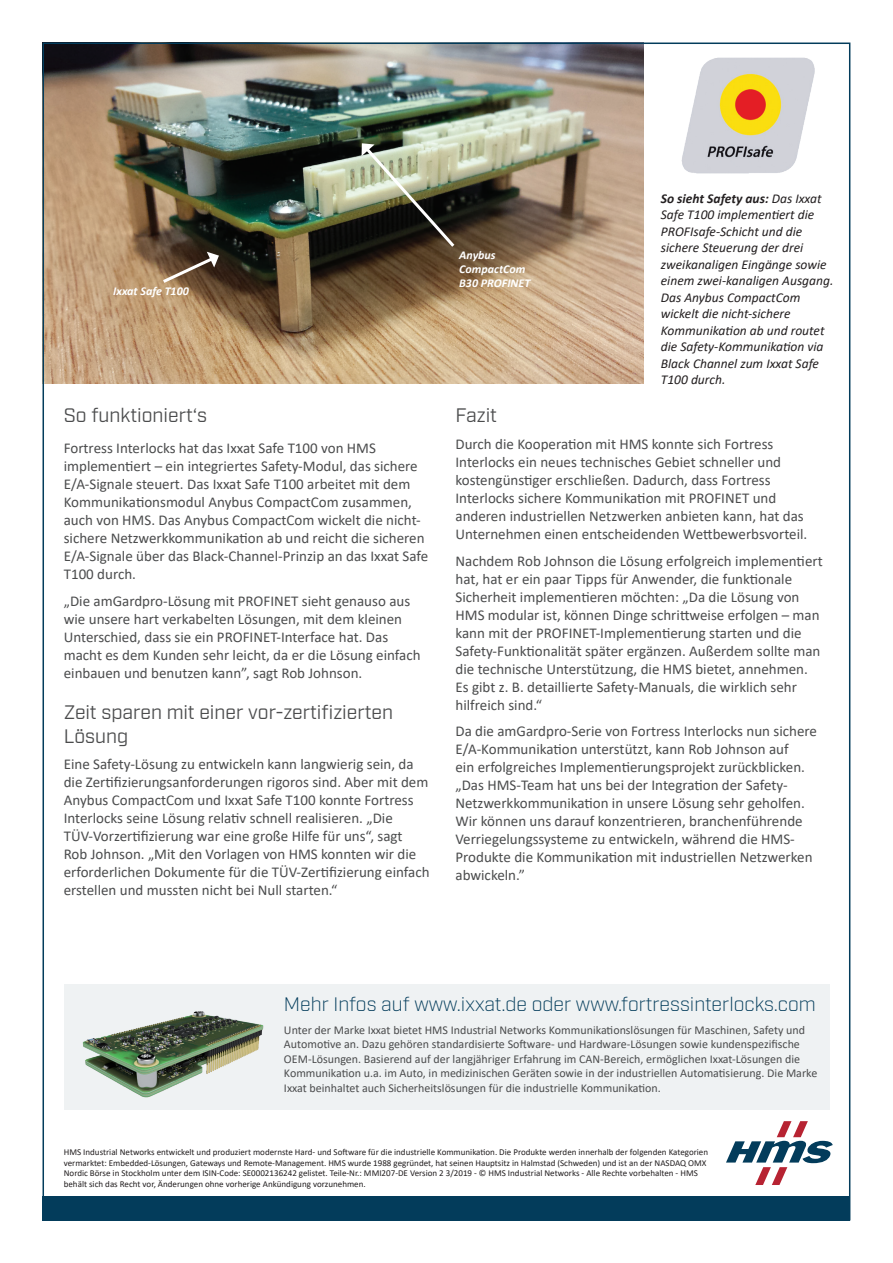
<style>
.page{position:relative;width:893px;height:1263px;background:#fff}
.page>*{position:absolute;margin:0;border:0;box-sizing:border-box;transform-origin:0 0}
.Text{font:19.5px/23.4px "Industry";color:#4b4c4d}
.Product-Box-Headline{font:300 19.5px "Industry";color:#033c5b}
.Text-2{font:15px/18px "Calibri";color:#4b4c4d}
.Picture-Text{font:italic 13.5px/16.5px "Calibri";color:#231f20}
.Product-Box-Text{font:12px/14.4px "Calibri";color:#4b4c4d}
.t1{font:italic 700 12px/14.4px "Calibri";color:#fff}
.Doc-Information{font:9px/10.8px "Calibri";color:#231f20}
.s1{font-weight:700}
</style>
<div class="page">
<div style="left:64px;top:984px;width:766px;height:126px;background:#eff2f3"></div>
<svg style="left:726px;top:1121px;width:107px;height:64px"></svg>
<img style="left:46px;top:46px;width:598px;height:338px">
<svg style="left:362px;top:143px;width:95px;height:107px;background:#70725f"></svg>
<svg style="left:160px;top:252px;width:59px;height:33px;background:#705946"></svg>
<img style="left:82px;top:1011px;width:182px;height:87px">
<img style="left:681px;top:57px;width:134px;height:117px">
<div style="left:43px;top:1196px;width:807px;height:24px;background:#033c5b"></div>
<p class="t1" style="left:113px;top:283px;width:77px">Ixxat Safe T100</p>
<h2 class="Text" style="left:64px;top:404px;width:145px">So funktioniert‘s</h2>
<p class="Text-2" style="left:64px;top:439px;width:366px">Fortress Interlocks hat das Ixxat Safe T100 von HMS implementiert – ein integriertes Safety-Modul, das sichere E/A-Signale steuert. Das Ixxat Safe T100 arbeitet mit dem Kommunikationsmodul Anybus CompactCom zusammen, auch von HMS. Das Anybus CompactCom wickelt die nicht&shy;sichere Netzwerkkommunikation ab und reicht die sicheren E/A-Signale über das Black-Channel-Prinzip an das Ixxat Safe T100 durch.</p>
<p class="Text-2" style="left:64px;top:591px;width:358px">„Die amGardpro-Lösung mit PROFINET sieht genauso aus wie unsere hart verkabelten Lösungen, mit dem kleinen Unterschied, dass sie ein PROFINET-Interface hat. Das macht es dem Kunden sehr leicht, da er die Lösung einfach einbauen und benutzen kann”, sagt Rob Johnson.</p>
<p class="Text" style="left:64px;top:701px;width:331px">Zeit sparen mit einer vor-zertifizierten<br>Lösung</p>
<p class="Text-2" style="left:64px;top:755px;width:367px">Eine Safety-Lösung zu entwickeln kann langwierig sein, da die Zertifizierungsanforderungen rigoros sind. Aber mit dem Anybus CompactCom und Ixxat Safe T100 konnte Fortress Interlocks seine Lösung relativ schnell realisieren. „Die TÜV-Vorzertifizierung war eine große Hilfe für uns“, sagt Rob Johnson. „Mit den Vorlagen von HMS konnten wir die erforderlichen Dokumente für die TÜV-Zertifizierung einfach erstellen und mussten nicht bei Null starten.“</p>
<p class="t1" style="left:459px;top:247px;width:73px">Anybus<br>CompactCom<br>B30 PROFINET</p>
<p class="Picture-Text" style="left:661px;top:190px;width:174px"><span class="s1">So sieht Safety aus:</span> Das Ixxat<br>Safe T100 implementiert die<br>PROFIsafe-Schicht und die sichere Steuerung der drei zweikanaligen Eingänge sowie einem zwei-kanaligen Ausgang.<br>Das Anybus CompactCom wickelt die nicht-sichere<br>Kommunikation ab und routet die Safety-Kommunikation via<br>Black Channel zum Ixxat Safe<br>T100 durch.</p>
<p class="Text" style="left:455px;top:404px;width:43px">Fazit</p>
<p class="Text-2" style="left:455px;top:435px;width:353px">Durch die Kooperation mit HMS konnte sich Fortress Interlocks ein neues technisches Gebiet schneller und kostengünstiger erschließen. Dadurch, dass Fortress Interlocks sichere Kommunikation mit PROFINET und anderen industriellen Netzwerken anbieten kann, hat das Unternehmen einen entscheidenden Wettbewerbsvorteil.</p>
<p class="Text-2" style="left:455px;top:551px;width:369px">Nachdem Rob Johnson die Lösung erfolgreich implementiert hat, hat er ein paar Tipps für Anwender, die funktionale Sicherheit implementieren möchten: „Da die Lösung von HMS modular ist, können Dinge schrittweise erfolgen – man kann mit der PROFINET-Implementierung starten und die Safety-Funktionalität später ergänzen. Außerdem sollte man die technische Unterstützung, die HMS bietet, annehmen.<br>Es gibt z. B. detaillierte Safety-Manuals, die wirklich sehr hilfreich sind.“</p>
<p class="Text-2" style="left:455px;top:722px;width:363px">Da die amGardpro-Serie von Fortress Interlocks nun sichere E/A-Kommunikation unterstützt, kann Rob Johnson auf<br>ein erfolgreiches Implementierungsprojekt zurückblicken. „Das HMS-Team hat uns bei der Integration der Safety-Netzwerkkommunikation in unsere Lösung sehr geholfen.<br>Wir können uns darauf konzentrieren, branchenführende Verriegelungssysteme zu entwickeln, während die HMS-Produkte die Kommunikation mit industriellen Netzwerken abwickeln.”</p>
<p class="Product-Box-Headline" style="left:284px;top:993px;width:533px">Mehr Infos auf www.ixxat.de oder www.fortressinterlocks.com</p>
<p class="Product-Box-Text" style="left:284px;top:1022px;width:535px">Unter der Marke Ixxat bietet HMS Industrial Networks Kommunikationslösungen für Maschinen, Safety und Automotive an. Dazu gehören standardisierte Software- und Hardware-Lösungen sowie kundenspezifische OEM-Lösungen. Basierend auf der langjähriger Erfahrung im CAN-Bereich, ermöglichen Ixxat-Lösungen die Kommunikation u.a. im Auto, in medizinischen Geräten sowie in der industriellen Automatisierung. Die Marke Ixxat beinhaltet auch Sicherheitslösungen für die industrielle Kommunikation.</p>
<p class="Doc-Information" style="left:64px;top:1146px;width:646px">HMS Industrial Networks entwickelt und produziert modernste Hard- und Software für die industrielle Kommunikation. Die Produkte werden innerhalb der folgenden Kategorien vermarktet: Embedded-Lösungen, Gateways und Remote-Management. HMS wurde 1988 gegründet, hat seinen Hauptsitz in Halmstad (Schweden) und ist an der NASDAQ OMX Nordic Börse in Stockholm unter dem ISIN-Code: SE0002136242 gelistet. Teile-Nr.: MMI207-DE Version 2 3/2019 - © HMS Industrial Networks - Alle Rechte vorbehalten - HMS behält sich das Recht vor, Änderungen ohne vorherige Ankündigung vorzunehmen.</p>
</div>
